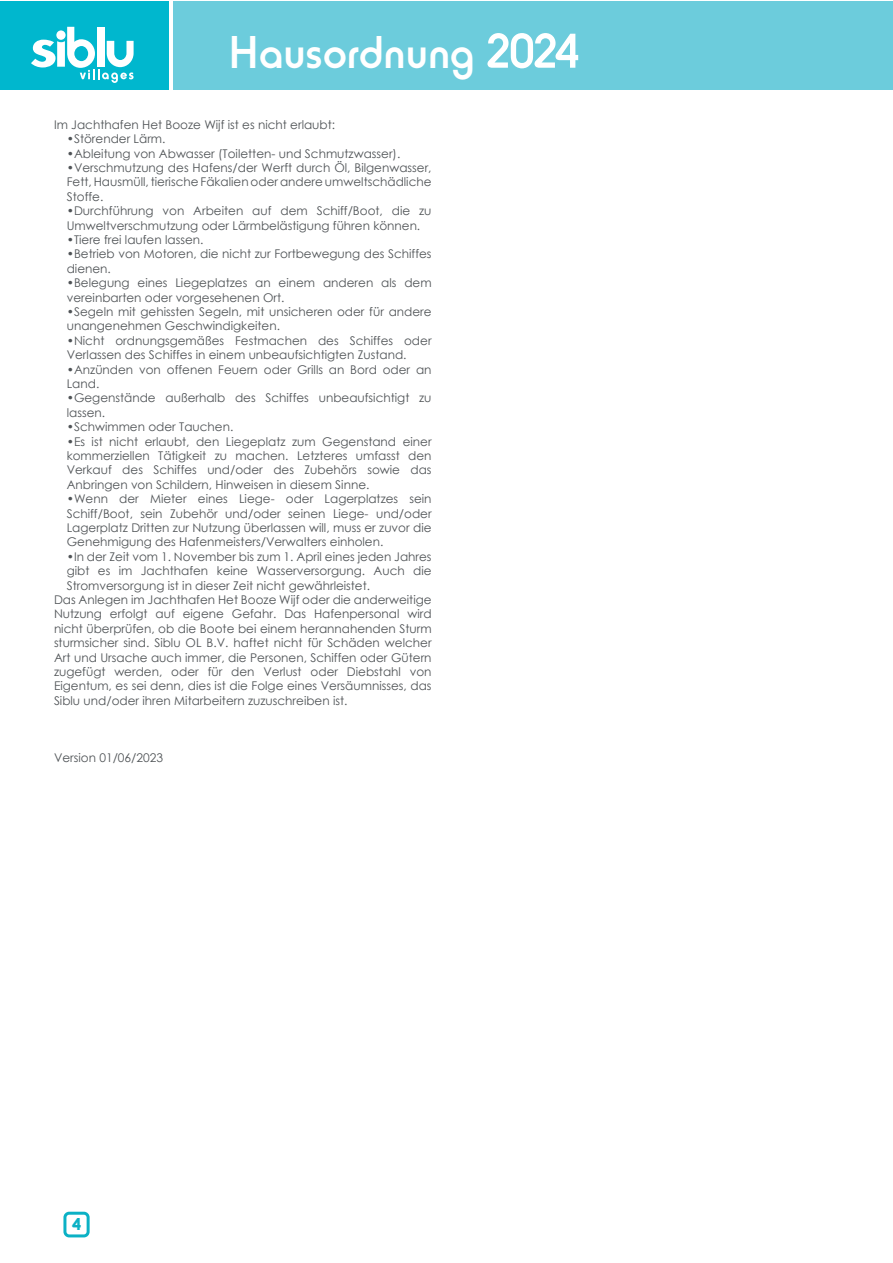
<style>
.page{position:relative;width:893px;height:1263px;background:#fff}
.page>*{position:absolute;margin:0;border:0;box-sizing:border-box;transform-origin:0 0}
.t1{font:500 48px "Horatio LT";color:#fff}
.t2{font:700 18px "Horatio LT";color:#0bb1c5}
.t3{font:12px/14.4px "Century Gothic";color:#4f5356}
.s1{font-size:51px}
</style>
<div class="page">
<div style="left:0;top:1px;width:169px;height:88px;background:#00b7ce"></div>
<div style="left:173px;top:1px;width:720px;height:88px;background:#6cccdc"></div>
<svg style="left:31px;top:27px;width:103px;height:56px"></svg>
<div style="left:63px;top:1212px;width:27px;height:25px;border:3px solid #0bb1c5;border-radius:4px"></div>
<p class="t1" style="left:229px;top:25px;width:351px">Hausordnung <span class="s1">2024</span></p>
<p class="t3" style="left:54px;top:117px;width:283px">Im Jachthafen Het Booze Wijf ist es nicht erlaubt:</p>
<p class="t3" style="left:67px;top:131px;width:100px">•Störender Lärm.</p>
<p class="t3" style="left:67px;top:146px;width:335px">•Ableitung von Abwasser (Toiletten- und Schmutzwasser).</p>
<p class="t3" style="left:67px;top:160px;width:366px;text-align:justify">•Verschmutzung des Hafens/der Werft durch Öl, Bilgenwasser, Fett, Hausmüll, tierische Fäkalien oder andere umweltschädliche Stoffe.</p>
<p class="t3" style="left:67px;top:203px;width:366px">•Durchführung von Arbeiten auf dem Schiff/Boot, die zu<br>Umweltverschmutzung oder Lärmbelästigung führen können.</p>
<p class="t3" style="left:67px;top:232px;width:138px">•Tiere frei laufen lassen.</p>
<p class="t3" style="left:67px;top:247px;width:366px">•Betrieb von Motoren, die nicht zur Fortbewegung des Schiffes dienen.</p>
<p class="t3" style="left:67px;top:275px;width:366px">•Belegung eines Liegeplatzes an einem anderen als dem vereinbarten oder vorgesehenen Ort.</p>
<p class="t3" style="left:67px;top:304px;width:366px">•Segeln mit gehissten Segeln, mit unsicheren oder für andere unangenehmen Geschwindigkeiten.</p>
<p class="t3" style="left:67px;top:333px;width:366px">•Nicht ordnungsgemäßes Festmachen des Schiffes oder<br>Verlassen des Schiffes in einem unbeaufsichtigten Zustand.</p>
<p class="t3" style="left:67px;top:362px;width:366px">•Anzünden von offenen Feuern oder Grills an Bord oder an<br>Land.</p>
<p class="t3" style="left:67px;top:391px;width:366px">•Gegenstände außerhalb des Schiffes unbeaufsichtigt zu lassen.</p>
<p class="t3" style="left:67px;top:419px;width:168px">•Schwimmen oder Tauchen.</p>
<p class="t3" style="left:67px;top:434px;width:366px;text-align:justify">•Es ist nicht erlaubt, den Liegeplatz zum Gegenstand einer kommerziellen Tätigkeit zu machen. Letzteres umfasst den Verkauf des Schiffes und/oder des Zubehörs sowie das Anbringen von Schildern, Hinweisen in diesem Sinne.</p>
<p class="t3" style="left:67px;top:491px;width:366px;text-align:justify">•Wenn der Mieter eines Liege- oder Lagerplatzes sein Schiff/Boot, sein Zubehör und/oder seinen Liege- und/oder Lagerplatz Dritten zur Nutzung überlassen will, muss er zuvor die Genehmigung des Hafenmeisters/Verwalters einholen.</p>
<p class="t3" style="left:67px;top:549px;width:366px;text-align:justify">•In der Zeit vom 1. November bis zum 1. April eines jeden Jahres gibt es im Jachthafen keine Wasserversorgung. Auch die Stromversorgung ist in dieser Zeit nicht gewährleistet.</p>
<p class="t3" style="left:54px;top:592px;width:379px;text-align:justify">Das Anlegen im Jachthafen Het Booze Wijf oder die anderweitige Nutzung erfolgt auf eigene Gefahr. Das Hafenpersonal wird nicht überprüfen, ob die Boote bei einem herannahenden Sturm sturmsicher sind. Siblu OL B.V. haftet nicht für Schäden welcher Art und Ursache auch immer, die Personen, Schiffen oder Gütern zugefügt werden, oder für den Verlust oder Diebstahl von Eigentum, es sei denn, dies ist die Folge eines Versäumnisses, das Siblu und/oder ihren Mitarbeitern zuzuschreiben ist.</p>
<p class="t3" style="left:54px;top:751px;width:111px">Version 01/06/2023</p>
<p class="t2" style="left:72px;top:1214px;width:11px">4</p>
</div>
